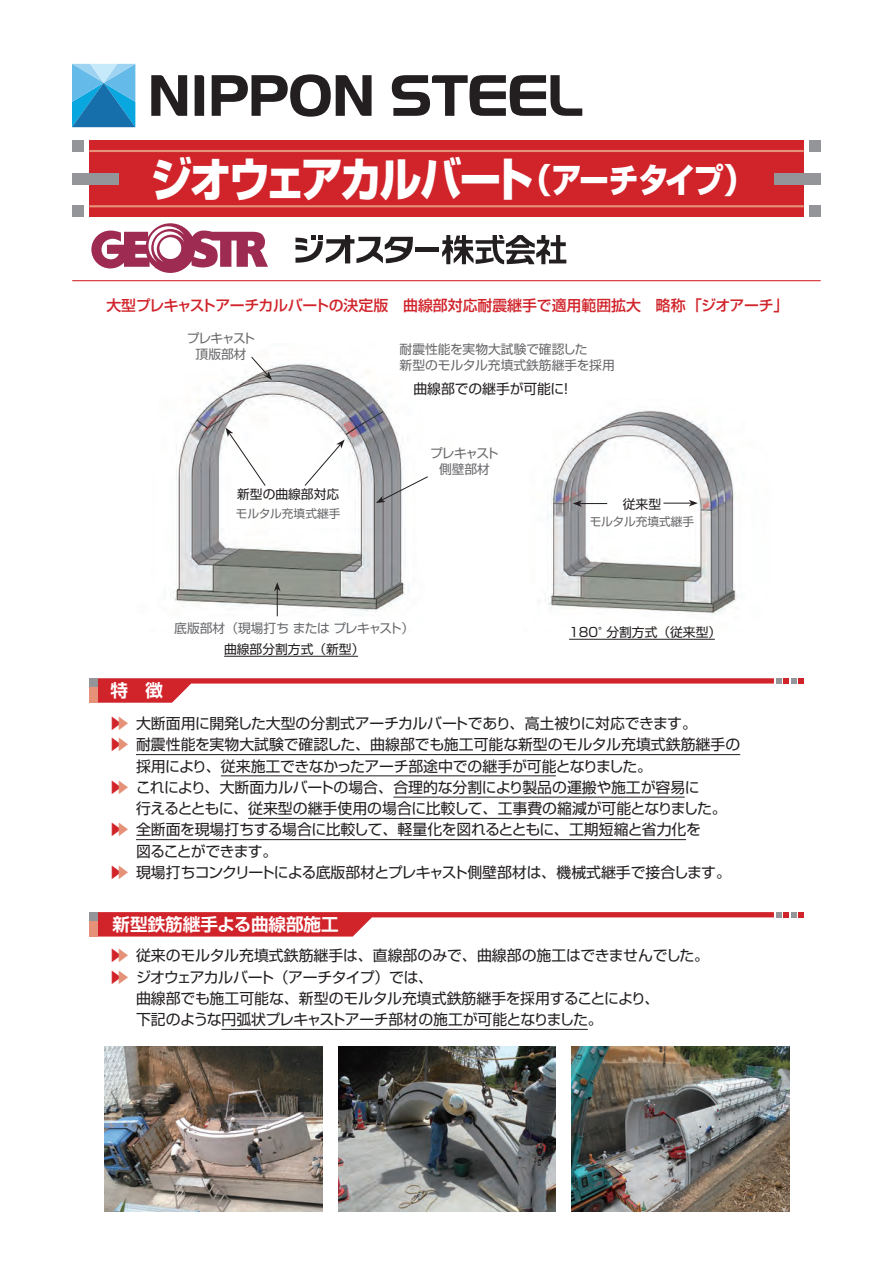
<style>
.page{position:relative;width:893px;height:1263px;background:#fff}
.page>*{position:absolute;margin:0;border:0;box-sizing:border-box;transform-origin:0 0}
.t1{font:46.8px "Shin Go Pro Heavy 90 msp RKSJ H";letter-spacing:-.07em;color:#fff;scale:.9 1}
.t2{font:17.55px "Shin Go Pro De Bold 90 msp RKSJ H";color:#fff}
.t3{font:14.85px "Shin Go Pro Regular 90 msp RKSJ H";letter-spacing:-.01em;color:#231f20}
.t4{font:14.85px "Shin Go Pro Regular 90 msp RKSJ H";letter-spacing:-.03em;color:#231f20}
.t5{font:14.85px "Shin Go Pro Medium 90 msp RKSJ H";letter-spacing:-.01em;color:#d1232a}
.t6{font:14.85px "Shin Go Pro Regular 90 msp RKSJ H";letter-spacing:-.045em;color:#231f20}
.t7{font:14.85px "Shin Go Pro Regular 90 msp RKSJ H";letter-spacing:-.055em;color:#231f20}
.t8{font:13.8px "Shin Go Pro Regular 90 msp RKSJ H";letter-spacing:-.005em;color:#231f20}
.t9{font:12.75px "Shin Go Pro Regular 90 msp RKSJ H";color:#231f20}
.t10{font:12.75px/15.9px "Shin Go Pro Regular 90 msp RKSJ H";color:#69696c}
.t11{font:12.75px/15.9px "Shin Go Pro Regular 90 msp RKSJ H";letter-spacing:-.07em;color:#69696c;text-align:center}
.t12{font:12.75px "Shin Go Pro Regular 90 msp RKSJ H";letter-spacing:-.03em;color:#69696c}
.t13{font:11.7px "Shin Go Pro Regular 90 msp RKSJ H";color:#69696c}
.s1{font-size:34.05px}
.s2{color:#d1232a}
.s3{color:#e59279}
</style>
<div class="page">
<img style="left:173px;top:363px;width:236px;height:254px">
<img style="left:548px;top:410px;width:189px;height:205px">
<img style="left:338px;top:1046px;width:218px;height:166px">
<img style="left:572px;top:1046px;width:218px;height:166px">
<img style="left:104px;top:1046px;width:218px;height:166px">
<svg style="left:225px;top:428px;width:41px;height:58px"></svg>
<svg style="left:304px;top:440px;width:41px;height:46px"></svg>
<svg style="left:573px;top:500px;width:34px;height:7px"></svg>
<svg style="left:663px;top:500px;width:35px;height:6px"></svg>
<hr style="left:224px;top:656px;width:134px;height:1px;background:#231f20">
<hr style="left:569px;top:639px;width:146px;height:1px;background:#231f20">
<svg style="left:251px;top:356px;width:21px;height:24px"></svg>
<svg style="left:376px;top:476px;width:52px;height:27px"></svg>
<svg style="left:274px;top:582px;width:7px;height:34px"></svg>
<div style="left:89px;top:140px;width:715px;height:77px;background:#d1232a"></div>
<div style="left:72px;top:173px;width:47px;height:11px;background:#939598"></div>
<div style="left:774px;top:173px;width:47px;height:11px;background:#939598"></div>
<div style="left:72px;top:140px;width:12px;height:12px;background:#939598"></div>
<div style="left:809px;top:140px;width:12px;height:12px;background:#939598"></div>
<div style="left:72px;top:205px;width:12px;height:12px;background:#939598"></div>
<div style="left:809px;top:205px;width:12px;height:12px;background:#939598"></div>
<hr style="left:89px;top:150px;width:715px;height:2px;background:#e59279">
<hr style="left:89px;top:205px;width:715px;height:2px;background:#e59279">
<hr style="left:136px;top:754px;width:604px;height:1px;background:#231f20">
<hr style="left:221px;top:775px;width:335px;height:1px;background:#231f20">
<hr style="left:393px;top:797px;width:292px;height:1px;background:#231f20">
<hr style="left:248px;top:818px;width:382px;height:1px;background:#231f20">
<hr style="left:136px;top:839px;width:550px;height:1px;background:#231f20">
<hr style="left:221px;top:1029px;width:367px;height:1px;background:#231f20">
<svg style="left:89px;top:678px;width:715px;height:25px"></svg>
<svg style="left:89px;top:912px;width:715px;height:25px"></svg>
<svg style="left:72px;top:64px;width:63px;height:63px;background:#43a1d3"></svg>
<svg style="left:151px;top:75px;width:36px;height:41px"></svg>
<svg style="left:212px;top:74px;width:159px;height:43px"></svg>
<svg style="left:195px;top:75px;width:9px;height:41px"></svg>
<svg style="left:392px;top:75px;width:190px;height:41px"></svg>
<svg style="left:91px;top:223px;width:177px;height:50px"></svg>
<hr style="left:415px;top:247px;width:24px;height:4px;background:#231f20">
<svg style="left:295px;top:235px;width:118px;height:28px"></svg>
<svg style="left:442px;top:235px;width:124px;height:29px"></svg>
<hr style="left:72px;top:280px;width:749px;height:1px;background:#d1232a">
<h1 class="t1" style="left:151px;top:162px;width:672px">ジオウェアカルバート<span class="s1">（アーチタイプ）</span></h1>
<p class="t5" style="left:106px;top:300px;width:683px">大型プレキャストアーチカルバートの決定版　曲線部対応耐震継手で適用範囲拡大　略称「ジオアーチ」</p>
<p class="t11" style="left:187px;top:332px;width:70px">プレキャスト頂版部材</p>
<p class="t10" style="left:400px;top:343px;width:217px">耐震性能を実物大試験で確認した<br>新型のモルタル充填式鉄筋継手を採用</p>
<p class="t8" style="left:399px;top:384px;width:212px">　曲線部での継手が可能に！　　　</p>
<p class="t9" style="left:237px;top:490px;width:104px">新型の曲線部対応</p>
<p class="t13" style="left:236px;top:509px;width:106px">モルタル充填式継手</p>
<p class="t11" style="left:430px;top:447px;width:70px">プレキャスト側壁部材</p>
<p class="t9" style="left:623px;top:500px;width:40px">従来型</p>
<p class="t13" style="left:590px;top:517px;width:106px">モルタル充填式継手</p>
<p class="t12" style="left:174px;top:623px;width:241px">底版部材（現場打ち または プレキャスト）</p>
<p class="t9" style="left:569px;top:628px;width:154px">180°分割方式（従来型）</p>
<p class="t2" style="left:110px;top:684px;width:54px">特　徴</p>
<p class="t9" style="left:224px;top:645px;width:142px">曲線部分割方式（新型）</p>
<p class="t3" style="left:108px;top:718px;width:590px"><span class="s2">▶</span><span class="s3">▶</span> 大断面用に開発した大型の分割式アーチカルバートであり、高土被りに対応できます。</p>
<p class="t3" style="left:108px;top:739px;width:633px"><span class="s2">▶</span><span class="s3">▶</span> 耐震性能を実物大試験で確認した、曲線部でも施工可能な新型のモルタル充填式鉄筋継手の</p>
<p class="t3" style="left:136px;top:760px;width:517px">採用により、従来施工できなかったアーチ部途中での継手が可能となりました。</p>
<p class="t3" style="left:108px;top:782px;width:593px"><span class="s2">▶</span><span class="s3">▶</span> これにより、大断面カルバートの場合、合理的な分割により製品の運搬や施工が容易に</p>
<p class="t3" style="left:136px;top:803px;width:592px">行えるとともに、従来型の継手使用の場合に比較して、工事費の縮減が可能となりました。</p>
<p class="t4" style="left:108px;top:824px;width:594px"><span class="s2">▶</span><span class="s3">▶</span> 全断面を現場打ちする場合に比較して、軽量化を図れるとともに、工期短縮と省力化を</p>
<p class="t7" style="left:136px;top:846px;width:143px">図ることができます。</p>
<p class="t6" style="left:108px;top:867px;width:624px"><span class="s2">▶</span><span class="s3">▶</span> 現場打ちコンクリートによる底版部材とプレキャスト側壁部材は、機械式継手で接合します。</p>
<p class="t2" style="left:113px;top:918px;width:228px">新型鉄筋継手よる曲線部施工</p>
<p class="t3" style="left:108px;top:950px;width:602px"><span class="s2">▶</span><span class="s3">▶</span> 従来のモルタル充填式鉄筋継手は、直線部のみで、曲線部の施工はできませんでした。</p>
<p class="t7" style="left:108px;top:971px;width:326px"><span class="s2">▶</span><span class="s3">▶</span> ジオウェアカルバート（アーチタイプ）では、</p>
<p class="t3" style="left:136px;top:993px;width:525px">曲線部でも施工可能な、新型のモルタル充填式鉄筋継手を採用することにより、</p>
<p class="t4" style="left:136px;top:1014px;width:468px">下記のような円弧状プレキャストアーチ部材の施工が可能となりました。</p>
</div>
